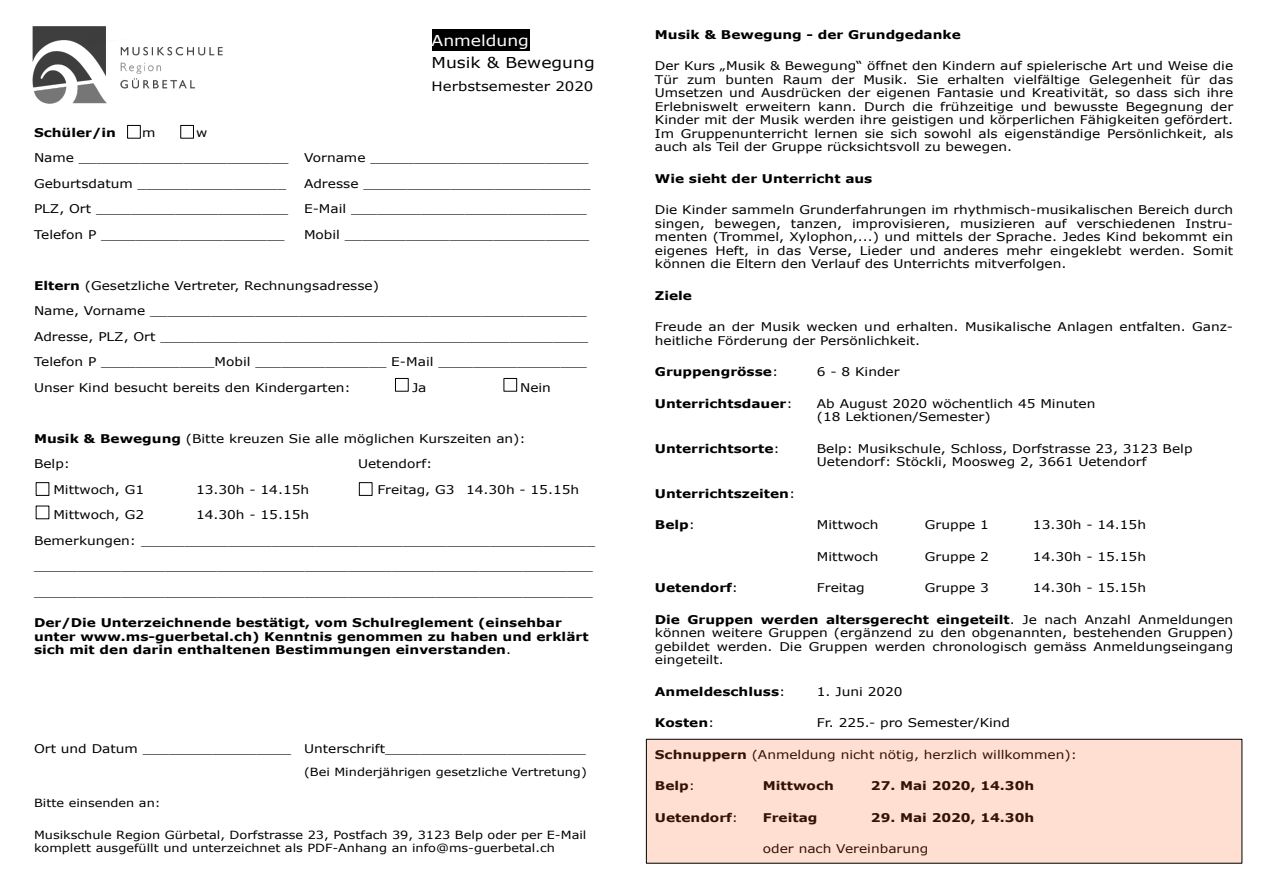
<style>
.page{position:relative;width:1263px;height:893px;background:#fff}
.page>*{position:absolute;margin:0;border:0;box-sizing:border-box;transform-origin:0 0}
.t1{font:15px "Verdana";color:#000;scale:1.14 1}
.t2{font:15px "Verdana";color:#fff;scale:1.14 1}
.t3{font:13.05px "Verdana";color:#000;scale:1.14 1}
.t4{font:12px/13.5px "Verdana";color:#000;scale:1.14 1}
.t5{font:700 12px/13.5px "Verdana";color:#000;scale:1.14 1}
.t6{font:11.25px/13.5px "Verdana";color:#000;scale:1.14 1}
.s1{font-weight:700}
.s2{font-weight:400}
</style>
<div class="page">
<img style="left:32px;top:26px;width:191px;height:78px">
<div style="left:432px;top:30px;width:97px;height:21px;background:#000"></div>
<div style="left:127px;top:125px;width:13px;height:13px;background:#fff;border:1px solid #000"></div>
<div style="left:36px;top:482px;width:13px;height:14px;background:#fff;border:1px solid #000"></div>
<div style="left:359px;top:482px;width:13px;height:14px;background:#fff;border:1px solid #000"></div>
<div style="left:504px;top:378px;width:13px;height:13px;background:#fff;border:1px solid #000"></div>
<div style="left:395px;top:378px;width:13px;height:13px;background:#fff;border:1px solid #000"></div>
<div style="left:181px;top:125px;width:13px;height:13px;background:#fff;border:1px solid #000"></div>
<div style="left:646px;top:739px;width:596px;height:124px;background:#ffdfd2;border:1px solid #000"></div>
<p class="t5" style="left:34px;top:127px;width:73px">Schüler/in</p>
<p class="t4" style="left:142px;top:127px;width:13px">m</p>
<p class="t4" style="left:34px;top:121px;width:225px;line-height:25.5px;text-indent:162px">w<br>Name ________________________</p>
<p class="t2" style="left:432px;top:34px;width:87px">Anmeldung</p>
<p class="t1" style="left:432px;top:57px;width:145px">Musik &amp; Bewegung</p>
<p class="t3" style="left:432px;top:81px;width:143px">Herbstsemester 2020</p>
<p class="t4" style="left:304px;top:152px;width:251px">Vorname _________________________</p>
<p class="t4" style="left:34px;top:178px;width:223px">Geburtsdatum _________________</p>
<p class="t4" style="left:304px;top:178px;width:253px">Adresse __________________________</p>
<p class="t4" style="left:34px;top:203px;width:224px">PLZ, Ort ______________________</p>
<p class="t4" style="left:304px;top:203px;width:250px">E-Mail ___________________________</p>
<p class="t4" style="left:34px;top:229px;width:221px">Telefon P _____________________</p>
<p class="t4" style="left:304px;top:229px;width:252px">Mobil ____________________________</p>
<p class="t4" style="left:34px;top:274px;width:488px;line-height:25.5px"><span class="s1">Eltern</span> (Gesetzliche Vertreter, Rechnungsadresse)<br>Name, Vorname __________________________________________________ Adresse, PLZ, Ort _________________________________________________ Telefon P _____________Mobil _______________ E-Mail _________________ Unser Kind besucht bereits den Kindergarten:</p>
<p class="t4" style="left:412px;top:382px;width:14px">Ja</p>
<p class="t4" style="left:520px;top:382px;width:29px">Nein</p>
<p class="t4" style="left:34px;top:427px;width:433px;line-height:25.5px"><span class="s1">Musik &amp; Bewegung</span> (Bitte kreuzen Sie alle möglichen Kurszeiten an):<br>Belp:</p>
<p class="t4" style="left:358px;top:458px;width:67px">Uetendorf:</p>
<p class="t4" style="left:53px;top:484px;width:81px">Mittwoch, G1</p>
<p class="t4" style="left:196px;top:484px;width:101px">13.30h - 14.15h</p>
<p class="t4" style="left:377px;top:484px;width:179px">Freitag, G3 14.30h - 15.15h</p>
<p class="t4" style="left:53px;top:509px;width:81px">Mittwoch, G2</p>
<p class="t4" style="left:34px;top:503px;width:494px;line-height:25.5px;text-indent:162px">14.30h - 15.15h<br>Bemerkungen: ____________________________________________________ ________________________________________________________________ ________________________________________________________________</p>
<p class="t5" style="left:34px;top:617px;width:488px">Der/Die Unterzeichnende bestätigt, vom Schulreglement (einsehbar unter www.ms-guerbetal.ch) Kenntnis genommen zu haben und erklärt sich mit den darin enthaltenen Bestimmungen einverstanden<span class="s2">.</span></p>
<p class="t4" style="left:34px;top:743px;width:486px">Ort und Datum _________________ Unterschrift_______________________</p>
<p class="t6" style="left:304px;top:766px;width:250px">(Bei Minderjährigen gesetzliche Vertretung)</p>
<p class="t6" style="left:34px;top:797px;width:113px">Bitte einsenden an:</p>
<p class="t6" style="left:34px;top:829px;width:486px">Musikschule Region Gürbetal, Dorfstrasse 23, Postfach 39, 3123 Belp oder per E-Mail komplett ausgefüllt und unterzeichnet als PDF-Anhang an info@ms-guerbetal.ch</p>
<p class="t5" style="left:655px;top:29px;width:270px">Musik &amp; Bewegung - der Grundgedanke</p>
<p class="t4" style="left:655px;top:60px;width:509px;text-align:justify">Der Kurs „Musik &amp; Bewegung“ öffnet den Kindern auf spielerische Art und Weise die Tür zum bunten Raum der Musik. Sie erhalten vielfältige Gelegenheit für das Umsetzen und Ausdrücken der eigenen Fantasie und Kreativität, so dass sich ihre Erlebniswelt erweitern kann. Durch die frühzeitige und bewusste Begegnung der Kinder mit der Musik werden ihre geistigen und körperlichen Fähigkeiten gefördert.<br>Im Gruppenunterricht lernen sie sich sowohl als eigenständige Persönlichkeit, als auch als Teil der Gruppe rücksichtsvoll zu bewegen.</p>
<p class="t5" style="left:655px;top:173px;width:192px">Wie sieht der Unterricht aus</p>
<p class="t4" style="left:655px;top:204px;width:509px;text-align:justify">Die Kinder sammeln Grunderfahrungen im rhythmisch-musikalischen Bereich durch singen, bewegen, tanzen, improvisieren, musizieren auf verschiedenen Instru&shy;menten (Trommel, Xylophon,...) und mittels der Sprache. Jedes Kind bekommt ein eigenes Heft, in das Verse, Lieder und anderes mehr eingeklebt werden. Somit können die Eltern den Verlauf des Unterrichts mitverfolgen.</p>
<p class="t5" style="left:655px;top:290px;width:34px">Ziele</p>
<p class="t4" style="left:655px;top:321px;width:509px">Freude an der Musik wecken und erhalten. Musikalische Anlagen entfalten. Ganz&shy;heitliche Förderung der Persönlichkeit.</p>
<p class="t5" style="left:655px;top:366px;width:110px">Gruppengrösse<span class="s2">:</span></p>
<p class="t4" style="left:817px;top:366px;width:74px">6 - 8 Kinder</p>
<p class="t5" style="left:655px;top:398px;width:122px">Unterrichtsdauer<span class="s2">:</span></p>
<p class="t4" style="left:817px;top:398px;width:246px">Ab August 2020 wöchentlich 45 Minuten (18 Lektionen/Semester)</p>
<p class="t5" style="left:655px;top:443px;width:111px">Unterrichtsorte<span class="s2">:</span></p>
<p class="t4" style="left:817px;top:443px;width:331px">Belp: Musikschule, Schloss, Dorfstrasse 23, 3123 Belp<br>Uetendorf: Stöckli, Moosweg 2, 3661 Uetendorf</p>
<p class="t5" style="left:655px;top:488px;width:125px">Unterrichtszeiten<span class="s2">:</span></p>
<p class="t5" style="left:655px;top:519px;width:37px">Belp<span class="s2">:</span></p>
<p class="t4" style="left:817px;top:519px;width:56px">Mittwoch</p>
<p class="t4" style="left:925px;top:519px;width:58px">Gruppe 1</p>
<p class="t4" style="left:1033px;top:519px;width:101px">13.30h - 14.15h</p>
<p class="t4" style="left:817px;top:551px;width:56px">Mittwoch</p>
<p class="t4" style="left:925px;top:551px;width:58px">Gruppe 2</p>
<p class="t4" style="left:1033px;top:551px;width:101px">14.30h - 15.15h</p>
<p class="t5" style="left:655px;top:582px;width:75px">Uetendorf<span class="s2">:</span></p>
<p class="t4" style="left:817px;top:582px;width:44px">Freitag</p>
<p class="t4" style="left:925px;top:582px;width:58px">Gruppe 3</p>
<p class="t4" style="left:1033px;top:582px;width:101px">14.30h - 15.15h</p>
<p class="t4" style="left:655px;top:614px;width:509px;text-align:justify"><span class="s1">Die Gruppen werden altersgerecht eingeteilt</span>. Je nach Anzahl Anmeldungen können weitere Gruppen (ergänzend zu den obgenannten, bestehenden Gruppen) gebildet werden. Die Gruppen werden chronologisch gemäss Anmeldungseingang eingeteilt.</p>
<p class="t5" style="left:655px;top:686px;width:116px">Anmeldeschluss<span class="s2">:</span></p>
<p class="t4" style="left:817px;top:686px;width:77px">1. Juni 2020</p>
<p class="t5" style="left:655px;top:717px;width:54px">Kosten<span class="s2">:</span></p>
<p class="t4" style="left:817px;top:717px;width:171px">Fr. 225.- pro Semester/Kind</p>
<p class="t4" style="left:655px;top:749px;width:372px"><span class="s1">Schnuppern</span> (Anmeldung nicht nötig, herzlich willkommen):</p>
<p class="t5" style="left:655px;top:780px;width:37px">Belp<span class="s2">:</span></p>
<p class="t5" style="left:763px;top:780px;width:64px">Mittwoch</p>
<p class="t5" style="left:871px;top:780px;width:145px">27. Mai 2020, 14.30h</p>
<p class="t5" style="left:655px;top:812px;width:75px">Uetendorf<span class="s2">:</span></p>
<p class="t5" style="left:763px;top:812px;width:49px">Freitag</p>
<p class="t5" style="left:871px;top:812px;width:145px">29. Mai 2020, 14.30h</p>
<p class="t4" style="left:763px;top:843px;width:147px">oder nach Vereinbarung</p>
</div>
